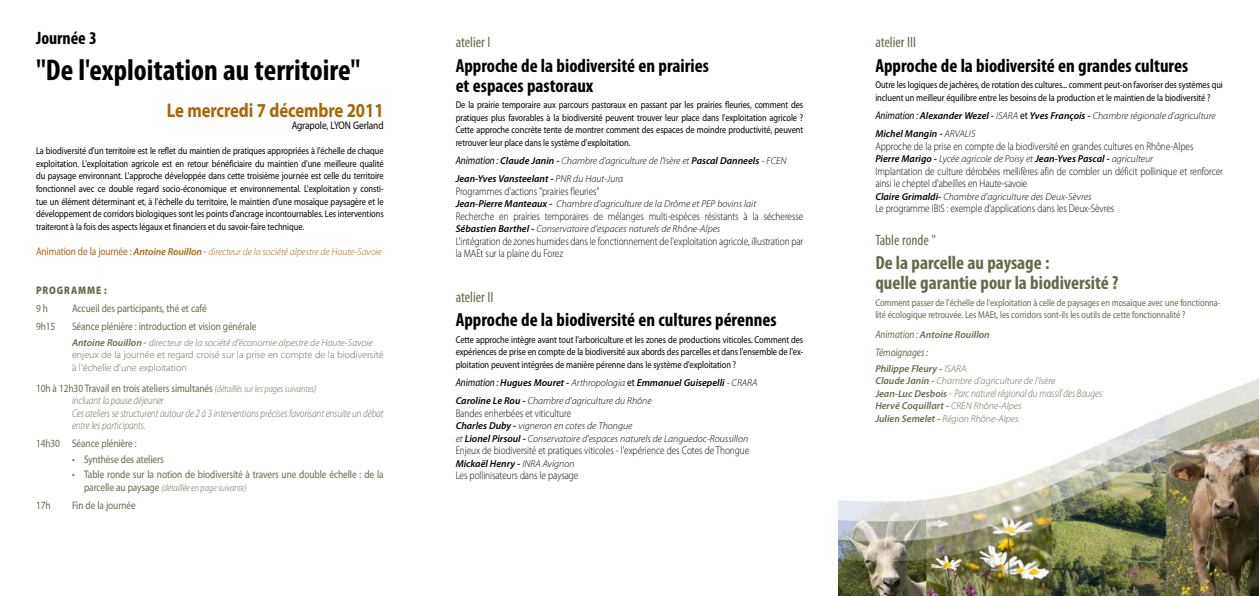
<style>
.page{position:relative;width:1259px;height:596px;background:#fff}
.page>*{position:absolute;margin:0;border:0;box-sizing:border-box;transform-origin:0 0}
.t1{font:700 condensed 30px "Myriad Pro";color:#000}
.t2{font:700 19.8px "Myriad Pro";letter-spacing:-.005em;color:#ac6505;scale:.85 1}
.t3{font:700 condensed 19px/20px "Myriad Pro";color:#000}
.t4{font:700 condensed 19px/20px "Myriad Pro";color:#646b4b}
.t5{font:700 condensed 18px "Myriad Pro";color:#000}
.t6{font:condensed 15px "Myriad Pro";color:#646b4b}
.t7{font:300 11px/12.5px "Myriad Pro";letter-spacing:-.005em;color:#000;scale:.85 1}
.t8{font:italic 300 11px/12.5px "Myriad Pro";letter-spacing:-.005em;color:#646b4b;scale:.85 1}
.t9{font:11px "Myriad Pro";letter-spacing:-.005em;color:#646b4b;scale:.85 1}
.t10{font:11px "Myriad Pro";letter-spacing:-.005em;color:#000;scale:.85 1}
.t11{font:italic 11px "Myriad Pro";letter-spacing:-.005em;color:#646b4b;scale:.85 1}
.t12{font:900 11px "Myriad Pro";letter-spacing:.1em;color:#646b4b;scale:.85 1}
.t13{font:italic 300 10px/18.2px "Myriad Pro";color:#000}
.t14{font:300 10px/12.5px "Myriad Pro";color:#646b4b}
.t15{font:italic 300 10px/12.5px "Myriad Pro";color:#646b4b}
.t16{font:italic 600 10px/18.2px "Myriad Pro";color:#000}
.t17{font:italic 300 10px "Myriad Pro";letter-spacing:-.01em;color:#ac6505}
.t18{font:italic 600 10px "Myriad Pro";color:#646b4b}
.t19{font:9.9px/12.5px "Myriad Pro";letter-spacing:-.005em;color:#000;text-align:justify;scale:.85 1}
.t20{font:9.9px/12.5px "Myriad Pro";letter-spacing:-.005em;color:#646b4b;scale:.85 1}
.t21{font:italic 300 9.9px "Myriad Pro";letter-spacing:-.005em;color:#646b4b;scale:.85 1}
.s1{font-weight:400;font-style:normal;font-size:11px}
.s2{font-weight:600}
.s3{font-weight:600;font-style:italic}
.s4{font-weight:400;font-size:11px}
.s5{font-style:italic}
.s6{font-weight:400;font-style:normal}
.s7{font-size:9.9px}
.s8{font-weight:300}
.s9{font-weight:600;font-size:10px}
.s10{font-style:normal}
</style>
<div class="page">
<img style="left:839px;top:379px;width:420px;height:216px">
<h3 class="t5" style="left:36px;top:27px;width:62px">Journée 3</h3>
<h1 class="t1" style="left:36px;top:51px;width:326px">"De l'exploitation au territoire"</h1>
<h2 class="t2" style="left:167px;top:97px;width:256px">Le mercredi 7 décembre 2011</h2>
<p class="t10" style="left:292px;top:119px;width:110px">Agrapole, LYON Gerland</p>
<p class="t19" style="left:36px;top:145px;width:410px">La biodiversité d'un territoire est le reflet du maintien de pratiques appropriées à l'échelle de chaque exploitation. L'exploitation agricole est en retour bénéficiaire du maintien d'une meilleure qualité du paysage environnant. L'approche développée dans cette troisième journée est celle du territoire fonctionnel avec ce double regard socio-économique et environnemental. L'exploitation y consti&shy;tue un élément déterminant et, à l'échelle du territoire, le maintien d'une mosaïque paysagère et le développement de corridors biologiques sont les points d'ancrage incontournables. Les interventions traiteront à la fois des aspects légaux et financiers et du savoir-faire technique.</p>
<p class="t17" style="left:36px;top:245px;width:347px"><span class="s1">Animation de la journée :</span> <span class="s2">Antoine Rouillon</span> <span class="s1">-</span> directeur de la société alpestre de Haute-Savoie</p>
<p class="t12" style="left:36px;top:282px;width:85px">PROGRAMME :</p>
<p class="t9" style="left:36px;top:301px;width:16px">9 h</p>
<p class="t9" style="left:72px;top:301px;width:160px">Accueil des participants, thé et café</p>
<p class="t9" style="left:36px;top:319px;width:24px">9h15</p>
<p class="t9" style="left:72px;top:319px;width:218px">Séance plénière : introduction et vision générale</p>
<p class="t14" style="left:72px;top:335px;width:313px"><span class="s3">Antoine Rouillon</span> <span class="s4">-</span> <span class="s5">directeur de la société d'économie alpestre de Haute-Savoie </span>enjeux de la journée et regard croisé sur la prise en compte de la biodiversité à l'échelle d'une exploitation</p>
<p class="t8" style="left:72px;top:381px;width:368px;text-indent:-36px"><span class="s6">10h à 12h30 Travail en trois ateliers simultanés</span> <span class="s7">(détaillés sur les pages suivantes)<br></span>incluant la pause déjeuner<br>Ces ateliers se structurent autour de 2 à 3 interventions précises favorisant ensuite un débat entre les participants.</p>
<p class="t9" style="left:36px;top:436px;width:120px">14h30 Séance plénière :</p>
<p class="t9" style="left:72px;top:452px;width:109px">• Synthèse des ateliers</p>
<p class="t9" style="left:72px;top:467px;width:368px">• Table ronde sur la notion de biodiversité à travers une double échelle : de la</p>
<p class="t21" style="left:84px;top:481px;width:193px"><span class="s1">parcelle au paysage</span> (détaillée en page suivante)</p>
<p class="t9" style="left:36px;top:498px;width:19px">17h</p>
<p class="t9" style="left:72px;top:498px;width:76px">Fin de la journée</p>
<h3 class="t6" style="left:456px;top:33px;width:36px">atelier I</h3>
<h3 class="t3" style="left:456px;top:55px;width:255px">Approche de la biodiversité en prairies et espaces pastoraux</h3>
<p class="t19" style="left:456px;top:98px;width:410px">De la prairie temporaire aux parcours pastoraux en passant par les prairies fleuries, comment des pratiques plus favorables à la biodiversité peuvent trouver leur place dans l'exploitation agricole ?<br>Cette approche concrète tente de montrer comment des espaces de moindre productivité, peuvent retrouver leur place dans le système d'exploitation.</p>
<p class="t13" style="left:456px;top:151px;width:332px"><span class="s4">Animation :</span> <span class="s2">Claude Janin -</span> Chambre d'agriculture de l'Isère et <span class="s2">Pascal Danneels</span> - FCEN<br><span class="s2">Jean-Yves Vansteelant -</span> PNR du Haut-Jura</p>
<p class="t7" style="left:456px;top:185px;width:171px">Programmes d'actions "prairies fleuries"</p>
<p class="t13" style="left:456px;top:195px;width:302px"><span class="s2">Jean-Pierre Manteaux -</span> Chambre d'agriculture de la Drôme et PEP bovins lait</p>
<p class="t7" style="left:456px;top:210px;width:410px">Recherche en prairies temporaires de mélanges multi-espèces résistants à la sécheresse</p>
<p class="t13" style="left:456px;top:220px;width:266px"><span class="s2">Sébastien Barthel -</span> Conservatoire d'espaces naturels de Rhône-Alpes</p>
<p class="t7" style="left:456px;top:235px;width:410px">L'intégration de zones humides dans le fonctionnement de l'exploitation agricole, illustration par la MAEt sur la plaine du Forez</p>
<h3 class="t6" style="left:456px;top:287px;width:39px">atelier II</h3>
<h3 class="t3" style="left:456px;top:309px;width:322px">Approche de la biodiversité en cultures pérennes</h3>
<p class="t19" style="left:456px;top:333px;width:410px">Cette approche intègre avant tout l'arboriculture et les zones de productions viticoles. Comment des expériences de prise en compte de la biodiversité aux abords des parcelles et dans l'ensemble de l'ex&shy;ploitation peuvent intégrées de manière pérenne dans le système d'exploitation ?</p>
<p class="t13" style="left:456px;top:373px;width:303px"><span class="s4">Animation :</span> <span class="s2">Hugues Mouret -</span> Arthropologia <span class="s1">et</span> <span class="s2">Emmanuel Guisepelli</span> - CRARA<br><span class="s2">Caroline Le Rou -</span> Chambre d'agriculture du Rhône</p>
<p class="t7" style="left:456px;top:406px;width:137px">Bandes enherbées et viticulture</p>
<p class="t13" style="left:456px;top:419px;width:294px;line-height:12.5px"><span class="s2">Charles Duby -</span> vigneron en cotes de Thongue<br>et <span class="s2">Lionel Pirsoul -</span> Conservatoire d'espaces naturels de Languedoc-Roussillon</p>
<p class="t7" style="left:456px;top:444px;width:347px">Enjeux de biodiversité et pratiques viticoles - l'expérience des Cotes de Thongue</p>
<p class="t16" style="left:456px;top:453px;width:120px">Mickaël Henry - <span class="s8">INRA Avignon</span></p>
<p class="t7" style="left:456px;top:469px;width:146px">Les pollinisateurs dans le paysage</p>
<h3 class="t6" style="left:875px;top:33px;width:42px">atelier III</h3>
<h3 class="t3" style="left:875px;top:55px;width:314px">Approche de la biodiversité en grandes cultures</h3>
<p class="t19" style="left:875px;top:78px;width:410px">Outre les logiques de jachères, de rotation des cultures... comment peut-on favoriser des systèmes qui incluent un meilleur équilibre entre les besoins de la production et le maintien de la biodiversité ?</p>
<p class="t16" style="left:875px;top:106px;width:342px"><span class="s4">Animation :</span> Alexander Wezel - <span class="s8">ISARA</span> <span class="s1">et</span> Yves François - <span class="s8">Chambre régionale d'agriculture<br></span>Michel Mangin - <span class="s8">ARVALIS</span></p>
<p class="t7" style="left:875px;top:140px;width:376px">Approche de la prise en compte de la biodiversité en grandes cultures en Rhône-Alpes</p>
<p class="t13" style="left:875px;top:150px;width:279px"><span class="s2">Pierre Marigo -</span> Lycée agricole de Poisy et <span class="s2">Jean-Yves Pascal -</span> agriculteur</p>
<p class="t7" style="left:875px;top:165px;width:410px">Implantation de culture dérobées mellifères afin de combler un déficit pollinique et renforcer ainsi le cheptel d'abeilles en Haute-savoie</p>
<p class="t13" style="left:875px;top:187px;width:218px"><span class="s2">Claire Grimaldi-</span> Chambre d'agriculture des Deux-Sèvres</p>
<p class="t7" style="left:875px;top:202px;width:283px">Le programme IBIS : exemple d'applications dans les Deux-Sèvres</p>
<h3 class="t6" style="left:875px;top:231px;width:62px">Table ronde "</h3>
<h3 class="t4" style="left:875px;top:252px;width:245px">De la parcelle au paysage :<br>quelle garantie pour la biodiversité ?</h3>
<p class="t20" style="left:875px;top:296px;width:407px">Comment passer de l'échelle de l'exploitation à celle de paysages en mosaïque avec une fonctionna&shy;lité écologique retrouvée. Les MAEt, les corridors sont-ils les outils de cette fonctionnalité ?</p>
<p class="t18" style="left:875px;top:328px;width:116px"><span class="s4">Animation :</span> Antoine Rouillon</p>
<p class="t11" style="left:875px;top:345px;width:64px">Témoignages :</p>
<p class="t15" style="left:875px;top:361px;width:182px"><span class="s2">Philippe Fleury -</span> ISARA<br><span class="s2">Claude Janin -</span> Chambre d'agriculture de l'Isère</p>
<p class="t8" style="left:875px;top:386px;width:268px"><span class="s9">Jean-Luc Desbois</span> <span class="s10">-</span> Parc naturel régional du massif des Bauges</p>
<p class="t15" style="left:875px;top:399px;width:148px"><span class="s2">Hervé Coquillart -</span> CREN Rhône-Alpes<br><span class="s2">Julien Semelet -</span> Région Rhône-Alpes</p>
</div>
